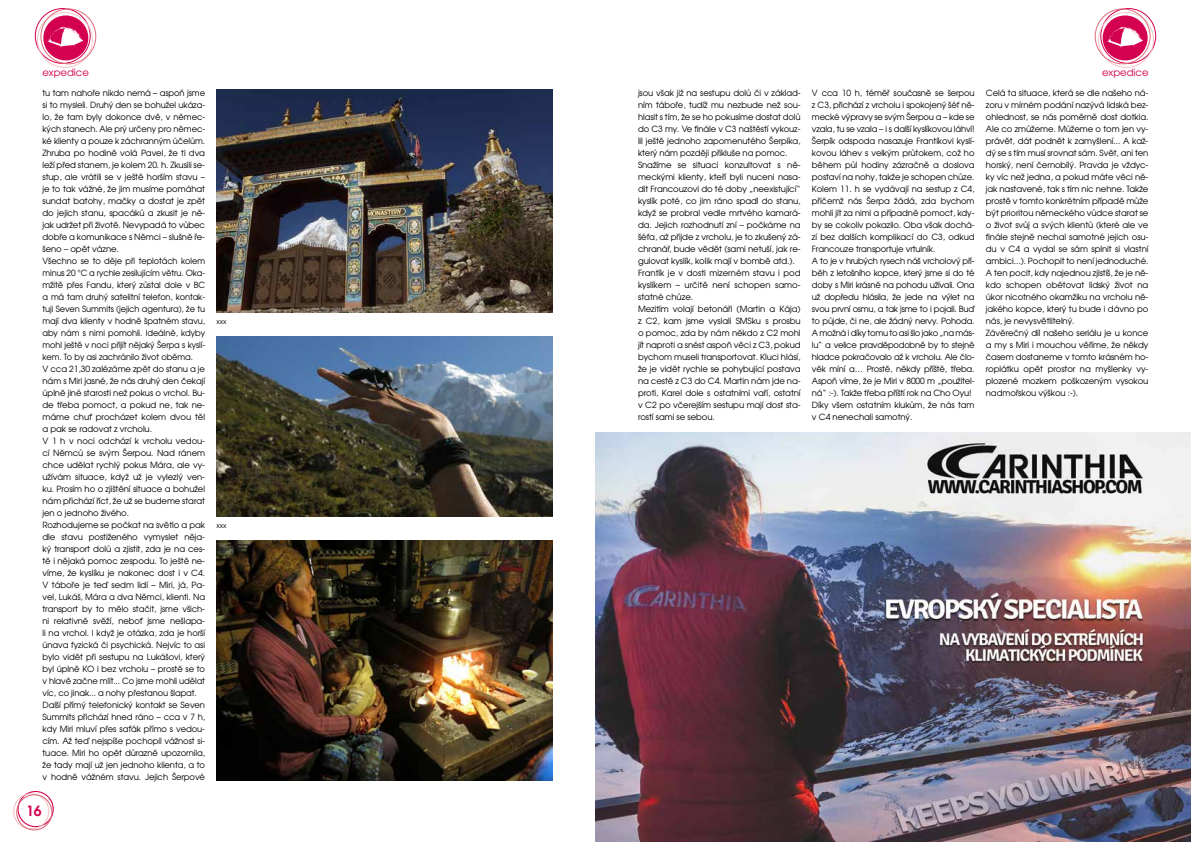
<style>
.page{position:relative;width:1191px;height:842px;background:#fff}
.page>*{position:absolute;margin:0;border:0;box-sizing:border-box;transform-origin:0 0}
.t1{font:600 14px "Avant Garde CE";color:#d40050}
.t2{font:10px "Avant Garde CE";color:#d40050}
.t3{font:8.5px/12px "Avant Garde CE";letter-spacing:-.01em;color:#000}
.t4{font:7px "Avant Garde CE";color:#000}
</style>
<div class="page">
<img style="left:596px;top:432px;width:595px;height:410px">
<div style="left:1100px;top:8px;width:56px;height:56px;border:1px solid #d40050;border-radius:50%"></div>
<div style="left:1098px;top:12px;width:56px;height:56px;border:1px solid #f2c5c6;border-radius:50%"></div>
<div style="left:1094px;top:8px;width:56px;height:56px;border:1px solid #e06b7b;border-radius:50%"></div>
<div style="left:1102px;top:15px;width:45px;height:45px;background:#d40050;border-radius:50%"></div>
<svg style="left:1105px;top:27px;width:41px;height:21px"></svg>
<div style="left:18px;top:791px;width:36px;height:36px;border:1px solid #d40050;border-radius:50%"></div>
<div style="left:13px;top:793px;width:36px;height:36px;border:1px solid #f2c5c6;border-radius:50%"></div>
<div style="left:16px;top:794px;width:36px;height:36px;border:1px solid #e06b7b;border-radius:50%"></div>
<div style="left:35px;top:8px;width:56px;height:56px;border:1px solid #d40050;border-radius:50%"></div>
<div style="left:37px;top:12px;width:56px;height:56px;border:1px solid #f2c5c6;border-radius:50%"></div>
<div style="left:40px;top:8px;width:56px;height:56px;border:1px solid #e06b7b;border-radius:50%"></div>
<div style="left:43px;top:15px;width:45px;height:45px;background:#d40050;border-radius:50%"></div>
<svg style="left:46px;top:27px;width:41px;height:21px"></svg>
<img style="left:216px;top:89px;width:337px;height:223px">
<img style="left:216px;top:336px;width:337px;height:180px">
<img style="left:216px;top:540px;width:337px;height:240px">
<p class="t2" style="left:42px;top:67px;width:48px">expedice</p>
<p class="t3" style="left:43px;top:87px;width:164px">tu tam nahoře nikdo nemá – aspoň jsme si to mysleli. Druhý den se bohužel ukáza&shy;lo, že tam byly dokonce dvě, v němec&shy;kých stanech. Ale prý určeny pro němec&shy;ké klienty a pouze k záchranným účelům.<br>Zhruba po hodině volá Pavel, že ti dva leží před stanem, je kolem 20. h. Zkusili se&shy;stup, ale vrátili se v ještě horším stavu – je to tak vážné, že jim musíme pomáhat sundat batohy, mačky a dostat je zpět do jejich stanu, spacáků a zkusit je ně&shy;jak udržet při životě. Nevypadá to vůbec dobře a komunikace s Němci – slušně ře&shy;šeno – opět vázne.<br>Všechno se to děje při teplotách kolem minus 20 °C a rychle zesilujícím větru. Oka&shy;mžitě přes Fandu, který zůstal dole v BC a má tam druhý satelitní telefon, kontak&shy;tuji Seven Summits (jejich agentura), že tu mají dva klienty v hodně špatném stavu, aby nám s nimi pomohli. Ideálně, kdyby mohl ještě v noci přijít nějaký Šerpa s kyslí&shy;kem. To by asi zachránilo život oběma.<br>V cca 21,30 zalézáme zpět do stanu a je nám s Miri jasné, že nás druhý den čekají úplně jiné starosti než pokus o vrchol. Bu&shy;de třeba pomoct, a pokud ne, tak ne&shy;máme chuť procházet kolem dvou těl a pak se radovat z vrcholu.<br>V 1 h v noci odchází k vrcholu vedou&shy;cí Němců se svým Šerpou. Nad ránem chce udělat rychlý pokus Mára, ale vy&shy;užívám situace, když už je vylezlý ven&shy;ku. Prosím ho o zjištění situace a bohužel nám přichází říct, že už se budeme starat jen o jednoho živého.<br>Rozhodujeme se počkat na světlo a pak dle stavu postiženého vymyslet něja&shy;ký transport dolů a zjistit, zda je na ces&shy;tě i nějaká pomoc zespodu. To ještě ne&shy;víme, že kyslíku je nakonec dost i v C4.<br>V táboře je teď sedm lidí – Miri, já, Pa&shy;vel, Lukáš, Mára a dva Němci, klienti. Na transport by to mělo stačit, jsme všich&shy;ni relativně svěží, neboť jsme nešlapa&shy;li na vrchol. I když je otázka, zda je horší únava fyzická či psychická. Nejvíc to asi bylo vidět při sestupu na Lukášovi, který byl úplně KO i bez vrcholu – prostě se to v hlavě začne mlít... Co jsme mohli udělat víc, co jinak... a nohy přestanou šlapat.<br>Další přímý telefonický kontakt se Seven Summits přichází hned ráno – cca v 7 h, kdy Miri mluví přes saťák přímo s vedou&shy;cím. Až teď nejspíše pochopil vážnost si&shy;tuace. Miri ho opět důrazně upozornila, že tady mají už jen jednoho klienta, a to v hodně vážném stavu. Jejich Šerpové</p>
<p class="t3" style="left:638px;top:87px;width:164px">jsou však již na sestupu dolů či v základ&shy;ním táboře, tudíž mu nezbude než sou&shy;hlasit s tím, že se ho pokusíme dostat dolů do C3 my. Ve finále v C3 naštěstí vykouz&shy;lil ještě jednoho zapomenutého Šerpíka, který nám později přikluše na pomoc.<br>Snažíme se situaci konzultovat s ně&shy;meckými klienty, kteří byli nuceni nasa&shy;dit Francouzovi do té doby „neexistující“ kyslík poté, co jim ráno spadl do stanu, když se probral vedle mrtvého kamará&shy;da. Jejich rozhodnutí zní – počkáme na šéfa, až přijde z vrcholu, je to zkušený zá&shy;chranář, bude vědět (sami netuší, jak re&shy;gulovat kyslík, kolik mají v bombě atd.).<br>Frantík je v dosti mizerném stavu i pod kyslíkem – určitě není schopen samo&shy;statné chůze.<br>Mezitím volají betonáři (Martin a Kája) z C2, kam jsme vyslali SMSku s prosbu o pomoc, zda by nám někdo z C2 mohl jít naproti a snést aspoň věci z C3, pokud bychom museli transportovat. Kluci hlásí, že je vidět rychle se pohybující postava na cestě z C3 do C4. Martin nám jde na&shy;proti, Karel dole s ostatními vaří, ostatní v C2 po včerejším sestupu mají dost sta&shy;rostí sami se sebou.</p>
<p class="t4" style="left:216px;top:318px;width:12px">xxx</p>
<p class="t4" style="left:216px;top:522px;width:12px">xxx</p>
<h1 class="t1" style="left:26px;top:803px;width:17px">16</h1>
<p class="t2" style="left:1102px;top:67px;width:48px">expedice</p>
<p class="t3" style="left:812px;top:87px;width:164px">V cca 10 h, téměř současně se šerpou z C3, přichází z vrcholu i spokojený šéf ně&shy;mecké výpravy se svým Šerpou a – kde se vzala, tu se vzala – i s další kyslíkovou láhví!<br>Šerpík odspoda nasazuje Frantíkovi kyslí&shy;kovou láhev s velkým průtokem, což ho během půl hodiny zázračně a doslova postaví na nohy, takže je schopen chůze.<br>Kolem 11. h se vydávají na sestup z C4, přičemž nás Šerpa žádá, zda bychom mohli jít za nimi a případně pomoct, kdy&shy;by se cokoliv pokazilo. Oba však dochá&shy;zí bez dalších komplikací do C3, odkud Francouze transportuje vrtulník.<br>A to je v hrubých rysech náš vrcholový pří&shy;běh z letošního kopce, který jsme si do té doby s Miri krásně na pohodu užívali. Ona už dopředu hlásila, že jede na výlet na svou první osmu, a tak jsme to i pojali. Buď to půjde, či ne, ale žádný nervy. Pohoda.<br>A možná i díky tomu to asi šlo jako „na más&shy;lu“ a velice pravděpodobně by to stejně hladce pokračovalo až k vrcholu. Ale člo&shy;věk míní a… Prostě, někdy příště, třeba.<br>Aspoň víme, že je Miri v 8000 m „použitel&shy;ná“ :-). Takže třeba příští rok na Cho Oyu!<br>Díky všem ostatním klukům, že nás tam v C4 nenechali samotný.</p>
<p class="t3" style="left:986px;top:87px;width:164px">Celá ta situace, která se dle našeho ná&shy;zoru v mírném podání nazývá lidská bez&shy;ohlednost, se nás poměrně dost dotkla.<br>Ale co zmůžeme. Můžeme o tom jen vy&shy;právět, dát podnět k zamyšlení... A kaž&shy;dý se s tím musí srovnat sám. Svět, ani ten horský, není černobílý. Pravda je vždyc&shy;ky víc než jedna, a pokud máte věci ně&shy;jak nastavené, tak s tím nic nehne. Takže prostě v tomto konkrétním případě může být prioritou německého vůdce starat se o život svůj a svých klientů (které ale ve finále stejně nechal samotné jejich osu&shy;du v C4 a vydal se sám splnit si vlastní ambici...). Pochopit to není jednoduché.<br>A ten pocit, kdy najednou zjistíš, že je ně&shy;kdo schopen obětovat lidský život na úkor nicotného okamžiku na vrcholu ně&shy;jakého kopce, který tu bude i dávno po nás, je nevysvětlitelný.<br>Závěrečný díl našeho seriálu je u konce a my s Miri i mouchou věříme, že někdy časem dostaneme v tomto krásném ho&shy;roplátku opět prostor na myšlenky vy&shy;plozené mozkem poškozeným vysokou nadmořskou výškou :-).</p>
</div>
